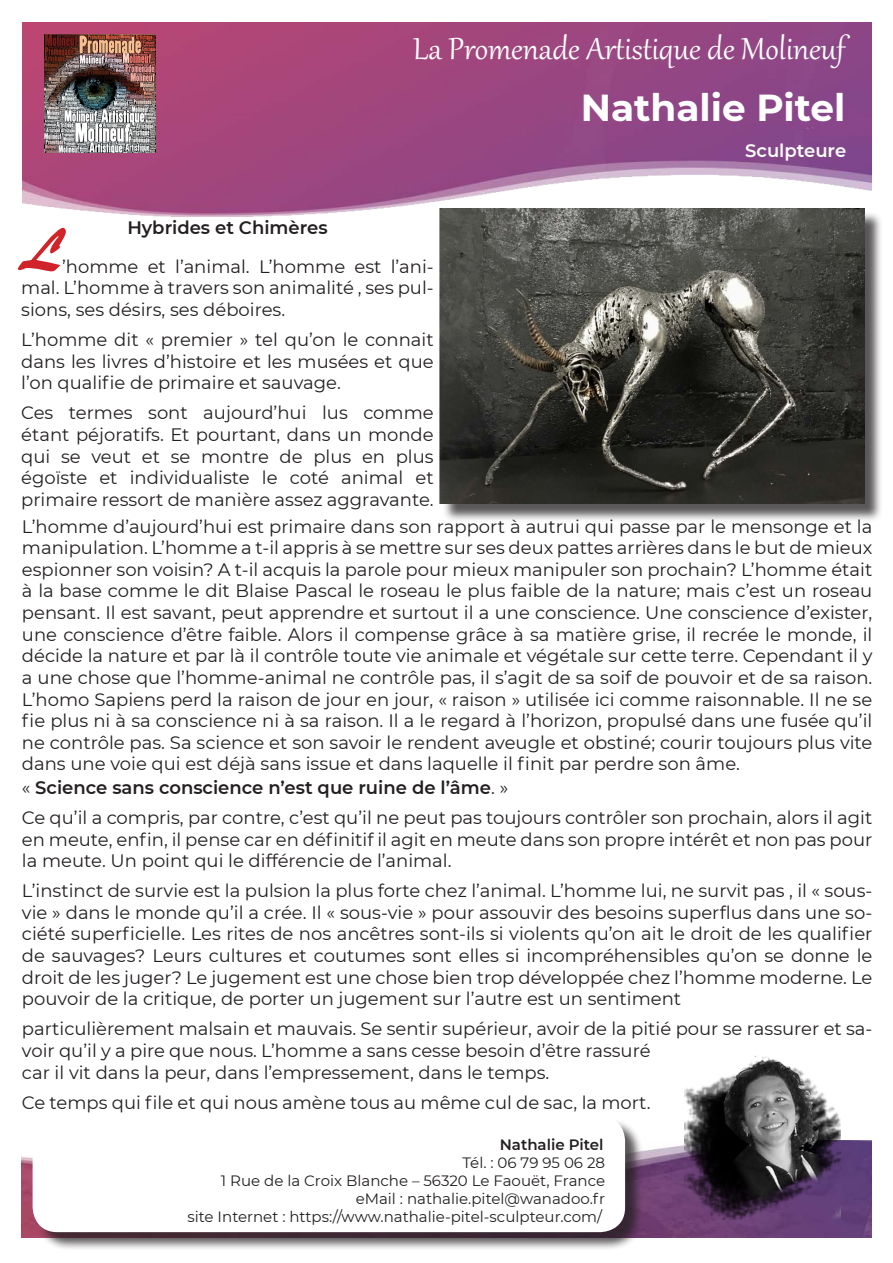
<style>
.page{position:relative;width:893px;height:1263px;background:#fff}
.page>*{position:absolute;margin:0;border:0;box-sizing:border-box;transform-origin:0 0}
.t1{font:60px "Brush Script Std";color:#d1232a}
.t2{font:37.5px "Gabriola";color:#fff}
.t3{font:700 37.5px "Montserrat";color:#fff}
.t4{font:18px/21.6px "Montserrat";color:#231f20;text-align:justify}
.t5{font:600 18px "Montserrat";color:#231f20}
.t6{font:600 18px "Montserrat";color:#fff}
.t7{font:15px "Montserrat";color:#231f20}
.t8{font:600 15px "Montserrat";color:#231f20}
.s1{font-weight:400}
</style>
<div class="page">
<img style="left:21px;top:1140px;width:851px;height:97px">
<img style="left:684px;top:1056px;width:157px;height:163px">
<img style="left:23px;top:22px;width:849px;height:200px">
<div style="left:35px;top:1118px;width:609px;height:133px;background:#231f20;opacity:.75"></div>
<div style="left:33px;top:1117px;width:591px;height:114px;background:#fff;border-radius:24px"></div>
<div style="left:33px;top:1116px;width:592px;height:116px;border:2px solid #fff;border-radius:24px"></div>
<div style="left:442px;top:211px;width:441px;height:311px;background:#231f20;opacity:.75"></div>
<img style="left:440px;top:209px;width:424px;height:295px">
<div style="left:21px;top:217px;width:413px;height:302px;background:#fff"></div>
<img style="left:44px;top:35px;width:112px;height:118px">
<p class="t2" style="left:413px;top:24px;width:433px">La Promenade Artistique de Molineuf</p>
<p class="t3" style="left:581px;top:81px;width:266px">Nathalie Pitel</p>
<p class="t6" style="left:745px;top:138px;width:102px">Sculpteure</p>
<p class="t5" style="left:127px;top:215px;width:202px">Hybrides et Chimères</p>
<p class="t1" style="left:21px;top:217px;width:43px">L</p>
<p class="t4" style="left:21px;top:255px;width:414px;text-indent:41px">’homme et l’animal. L’homme est l’ani&shy;mal. L’homme à travers son animalité , ses pul&shy;sions, ses désirs, ses déboires.</p>
<p class="t4" style="left:21px;top:328px;width:414px">L’homme dit « premier » tel qu’on le connait dans les livres d’histoire et les musées et que l’on qualifie de primaire et sauvage.</p>
<p class="t4" style="left:21px;top:402px;width:414px">Ces termes sont aujourd’hui lus comme étant péjoratifs. Et pourtant, dans un monde qui se veut et se montre de plus en plus égoïste et individualiste le coté animal et primaire ressort de manière assez aggravante.</p>
<p class="t4" style="left:22px;top:515px;width:852px">L’homme d’aujourd’hui est primaire dans son rapport à autrui qui passe par le mensonge et la manipulation. L’homme a t-il appris à se mettre sur ses deux pattes arrières dans le but de mieux espionner son voisin? A t-il acquis la parole pour mieux manipuler son prochain? L’homme était à la base comme le dit Blaise Pascal le roseau le plus faible de la nature; mais c’est un roseau pensant. Il est savant, peut apprendre et surtout il a une conscience. Une conscience d’exister, une conscience d’être faible. Alors il compense grâce à sa matière grise, il recrée le monde, il décide la nature et par là il contrôle toute vie animale et végétale sur cette terre. Cependant il y a une chose que l’homme-animal ne contrôle pas, il s’agit de sa soif de pouvoir et de sa raison.<br>L’homo Sapiens perd la raison de jour en jour, « raison » utilisée ici comme raisonnable. Il ne se fie plus ni à sa conscience ni à sa raison. Il a le regard à l’horizon, propulsé dans une fusée qu’il ne contrôle pas. Sa science et son savoir le rendent aveugle et obstiné; courir toujours plus vite dans une voie qui est déjà sans issue et dans laquelle il finit par perdre son âme.</p>
<p class="t5" style="left:22px;top:775px;width:488px"><span class="s1">«</span> Science sans conscience n’est que ruine de l’âme<span class="s1">. »</span></p>
<p class="t4" style="left:22px;top:806px;width:852px">Ce qu’il a compris, par contre, c’est qu’il ne peut pas toujours contrôler son prochain, alors il agit en meute, enfin, il pense car en définitif il agit en meute dans son propre intérêt et non pas pour la meute. Un point qui le différencie de l’animal.</p>
<p class="t4" style="left:22px;top:879px;width:852px">L’instinct de survie est la pulsion la plus forte chez l’animal. L’homme lui, ne survit pas , il « sous&shy;vie » dans le monde qu’il a crée. Il « sous-vie » pour assouvir des besoins superflus dans une so&shy;ciété superficielle. Les rites de nos ancêtres sont-ils si violents qu’on ait le droit de les qualifier de sauvages? Leurs cultures et coutumes sont elles si incompréhensibles qu’on se donne le droit de les juger? Le jugement est une chose bien trop développée chez l’homme moderne. Le pouvoir de la critique, de porter un jugement sur l’autre est un sentiment</p>
<p class="t4" style="left:22px;top:1017px;width:852px;text-align:left">particulièrement malsain et mauvais. Se sentir supérieur, avoir de la pitié pour se rassurer et sa&shy;voir qu’il y a pire que nous. L’homme a sans cesse besoin d’être rassuré<br>car il vit dans la peur, dans l’empressement, dans le temps.</p>
<p class="t4" style="left:22px;top:1091px;width:630px">Ce temps qui file et qui nous amène tous au même cul de sac, la mort.</p>
<p class="t8" style="left:500px;top:1134px;width:105px">Nathalie Pitel</p>
<p class="t7" style="left:462px;top:1152px;width:144px">Tél. : 06 79 95 06 28</p>
<p class="t7" style="left:221px;top:1170px;width:386px">1 Rue de la Croix Blanche – 56320 Le Faouët, France</p>
<p class="t7" style="left:356px;top:1188px;width:251px">eMail : nathalie.pitel@wanadoo.fr</p>
<p class="t7" style="left:187px;top:1206px;width:416px">site Internet : https://www.nathalie-pitel-sculpteur.com/</p>
</div>
